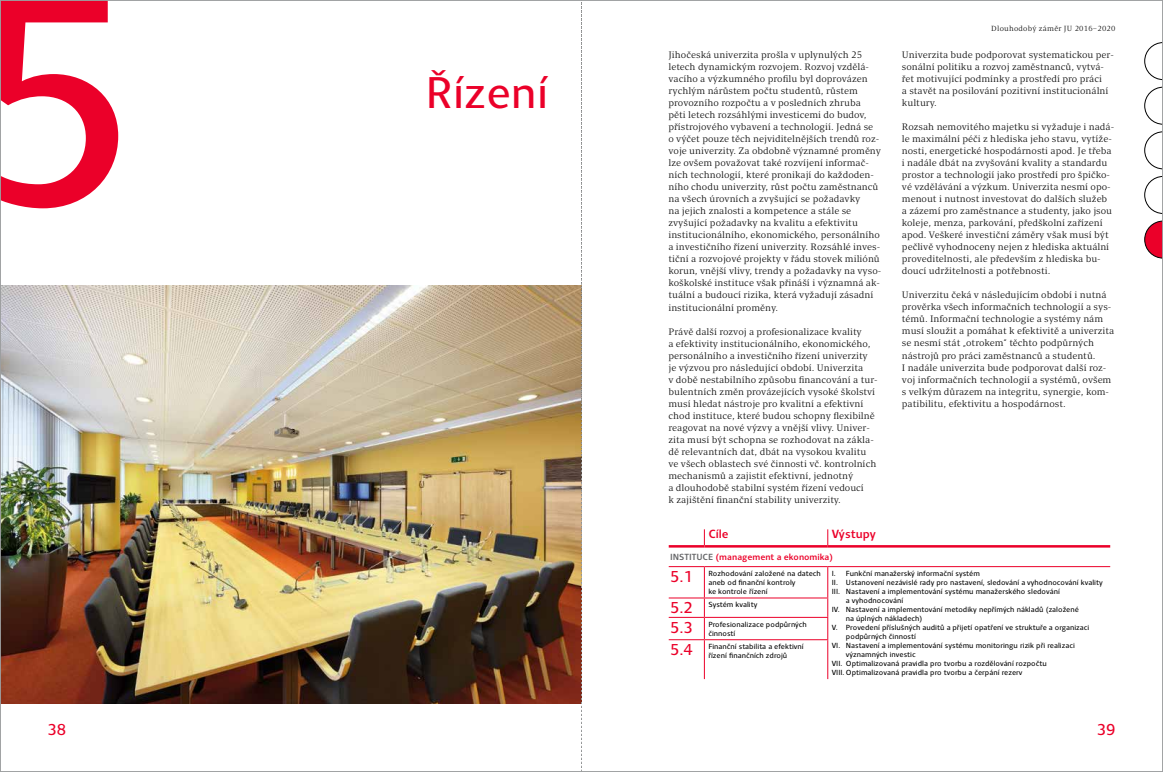
<style>
.page{position:relative;width:1163px;height:772px;background:#fff}
.page>*{position:absolute;margin:0;border:0;box-sizing:border-box;transform-origin:0 0}
.t1{font:300px "Clara Sans";color:#eb0029}
.t2{font:45px "Clara Sans";color:#eb0029}
.t3{font:16px "Clara Sans";color:#eb0029}
.t4{font:500 12px "Clara Sans";color:#eb0029}
.t5{font:9.5px/12px "Clara Serif";color:#000}
.t6{font:500 9px "Clara Sans";color:#eb0029}
.t7{font:7.5px/9px "Clara Sans";color:#000}
.t8{font:7.5px "Clara Serif";letter-spacing:.03em;color:#000}
.s1{color:#646567}
.s2{font-size:16px;color:#eb0029}
</style>
<div class="page">
<svg style="left:1144px;top:87px;width:16px;height:37px"></svg>
<svg style="left:1144px;top:132px;width:16px;height:37px"></svg>
<svg style="left:1144px;top:176px;width:16px;height:37px"></svg>
<svg style="left:1144px;top:221px;width:16px;height:37px"></svg>
<svg style="left:1144px;top:42px;width:16px;height:38px"></svg>
<img style="left:2px;top:285px;width:579px;height:418px">
<hr style="left:668px;top:544px;width:36px;height:3px;background:#eb0029">
<hr style="left:704px;top:544px;width:123px;height:3px;background:#eb0029">
<hr style="left:827px;top:544px;width:282px;height:3px;background:#eb0029">
<svg style="left:703px;top:529px;width:1px;height:15px"></svg>
<svg style="left:827px;top:529px;width:1px;height:15px"></svg>
<hr style="left:668px;top:565px;width:36px;height:1px;background:#eb0029">
<hr style="left:704px;top:565px;width:123px;height:1px;background:#eb0029">
<hr style="left:827px;top:565px;width:282px;height:1px;background:#eb0029">
<hr style="left:668px;top:597px;width:36px;height:1px;background:#eb0029">
<hr style="left:704px;top:597px;width:124px;height:1px;background:#eb0029">
<hr style="left:704px;top:616px;width:124px;height:1px;background:#eb0029">
<hr style="left:668px;top:638px;width:36px;height:1px;background:#eb0029">
<hr style="left:704px;top:638px;width:124px;height:1px;background:#eb0029">
<hr style="left:703px;top:566px;width:1px;height:31px;background:#eb0029">
<hr style="left:827px;top:566px;width:1px;height:31px;background:#eb0029">
<svg style="left:827px;top:598px;width:1px;height:40px"></svg>
<hr style="left:703px;top:639px;width:1px;height:39px;background:#eb0029">
<hr style="left:827px;top:639px;width:1px;height:39px;background:#eb0029">
<svg style="left:703px;top:598px;width:1px;height:40px"></svg>
<hr style="left:668px;top:616px;width:36px;height:1px;background:#eb0029">
<svg style="left:581px;top:2px;width:1px;height:766px"></svg>
<h1 class="t1" style="left:-35px;top:-59px;width:176px">5</h1>
<h2 class="t2" style="left:425px;top:69px;width:124px">Řízení</h2>
<p class="t5" style="left:668px;top:49px;width:214px">Jihočeská univerzita prošla v uplynulých 25 letech dynamickým rozvojem. Rozvoj vzdělá&shy;vacího a výzkumného profilu byl doprovázen rychlým nárůstem počtu studentů, růstem provozního rozpočtu a v posledních zhruba<br>pěti letech rozsáhlými investicemi do budov, přístrojového vybavení a technologií. Jedná se<br>o výčet pouze těch nejviditelnějších trendů roz&shy;voje univerzity. Za obdobně významné proměny lze ovšem považovat také rozvíjení informač&shy;ních technologií, které pronikají do každoden&shy;ního chodu univerzity, růst počtu zaměstnanců na všech úrovních a zvyšující se požadavky<br>na jejich znalosti a kompetence a stále se zvyšující požadavky na kvalitu a efektivitu institucionálního, ekonomického, personálního a investičního řízení univerzity. Rozsáhlé inves&shy;tiční a rozvojové projekty v řádu stovek miliónů korun, vnější vlivy, trendy a požadavky na vyso&shy;koškolské instituce však přináší i významná ak&shy;tuální a budoucí rizika, která vyžadují zásadní institucionální proměny.</p>
<p class="t5" style="left:668px;top:325px;width:211px">Právě další rozvoj a profesionalizace kvality<br>a efektivity institucionálního, ekonomického, personálního a investičního řízení univerzity je výzvou pro následující období. Univerzita<br>v době nestabilního způsobu financování a tur&shy;bulentních změn provázejících vysoké školství musí hledat nástroje pro kvalitní a efektivní chod instituce, které budou schopny flexibilně reagovat na nové výzvy a vnější vlivy. Univer&shy;zita musí být schopna se rozhodovat na zákla&shy;dě relevantních dat, dbát na vysokou kvalitu ve všech oblastech své činnosti vč. kontrolních mechanismů a zajistit efektivní, jednotný<br>a dlouhodobě stabilní systém řízení vedoucí<br>k zajištění finanční stability univerzity.</p>
<p class="t8" style="left:991px;top:24px;width:126px">Dlouhodobý záměr JU 2016–2020</p>
<p class="t5" style="left:901px;top:49px;width:213px">Univerzita bude podporovat systematickou per&shy;sonální politiku a rozvoj zaměstnanců, vytvá&shy;řet motivující podmínky a prostředí pro práci<br>a stavět na posilování pozitivní institucionální kultury.</p>
<p class="t5" style="left:901px;top:121px;width:214px">Rozsah nemovitého majetku si vyžaduje i nadá&shy;le maximální péči z hlediska jeho stavu, vytíže&shy;nosti, energetické hospodárnosti apod. Je třeba i nadále dbát na zvyšování kvality a standardu prostor a technologií jako prostředí pro špičko&shy;vé vzdělávání a výzkum. Univerzita nesmí opo&shy;menout i nutnost investovat do dalších služeb a zázemí pro zaměstnance a studenty, jako jsou koleje, menza, parkování, předškolní zařízení apod. Veškeré investiční záměry však musí být pečlivě vyhodnoceny nejen z hlediska aktuální proveditelnosti, ale především z hlediska bu&shy;doucí udržitelnosti a potřebnosti.</p>
<p class="t5" style="left:901px;top:289px;width:214px">Univerzitu čeká v následujícím období i nutná prověrka všech informačních technologií a sys&shy;témů. Informační technologie a systémy nám musí sloužit a pomáhat k efektivitě a univerzita se nesmí stát „otrokem“ těchto podpůrných nástrojů pro práci zaměstnanců a studentů.<br>I nadále univerzita bude podporovat další roz&shy;voj informačních technologií a systémů, ovšem s velkým důrazem na integritu, synergie, kom&shy;patibilitu, efektivitu a hospodárnost.</p>
<p class="t4" style="left:708px;top:527px;width:22px">Cíle</p>
<p class="t4" style="left:831px;top:527px;width:46px">Výstupy</p>
<p class="t6" style="left:670px;top:551px;width:164px"><span class="s1">Instituce</span> (management a ekonomika)</p>
<p class="t7" style="left:708px;top:568px;width:114px;text-indent:-38px"><span class="s2">5.1</span> Rozhodování založené na datech aneb od finanční kontroly<br>ke kontrole řízení</p>
<p class="t7" style="left:831px;top:568px;width:150px">I. Funkční manažerský informační systém</p>
<p class="t7" style="left:831px;top:577px;width:272px">II. Ustanovení nezávislé rady pro nastavení, sledování a vyhodnocování kvality</p>
<p class="t7" style="left:831px;top:586px;width:229px">III. Nastavení a implementování systému manažerského sledování</p>
<p class="t7" style="left:845px;top:595px;width:59px">a vyhodnocování</p>
<p class="t7" style="left:831px;top:604px;width:248px">IV. Nastavení a implementování metodiky nepřímých nákladů (založené</p>
<p class="t7" style="left:845px;top:613px;width:78px">na úplných nákladech)</p>
<p class="t7" style="left:831px;top:622px;width:259px">V. Provedení příslušných auditů a přijetí opatření ve struktuře a organizaci</p>
<p class="t7" style="left:845px;top:631px;width:72px">podpůrných činností</p>
<p class="t7" style="left:831px;top:640px;width:244px">VI. Nastavení a implementování systému monitoringu rizik při realizaci</p>
<p class="t7" style="left:845px;top:649px;width:71px">významných investic</p>
<p class="t7" style="left:831px;top:658px;width:216px">VII. Optimalizovaná pravidla pro tvorbu a rozdělování rozpočtu</p>
<p class="t7" style="left:831px;top:667px;width:192px">VIII. Optimalizovaná pravidla pro tvorbu a čerpání rezerv</p>
<p class="t7" style="left:670px;top:600px;width:89px"><span class="s2">5.2</span> Systém kvality</p>
<p class="t7" style="left:708px;top:619px;width:100px;text-indent:-38px"><span class="s2">5.3</span> Profesionalizace podpůrných činností</p>
<p class="t7" style="left:708px;top:641px;width:97px;text-indent:-38px"><span class="s2">5.4</span> Finanční stabilita a efektivní řízení finančních zdrojů</p>
<h3 class="t3" style="left:47px;top:720px;width:20px">38</h3>
<h3 class="t3" style="left:1096px;top:720px;width:20px">39</h3>
</div>
